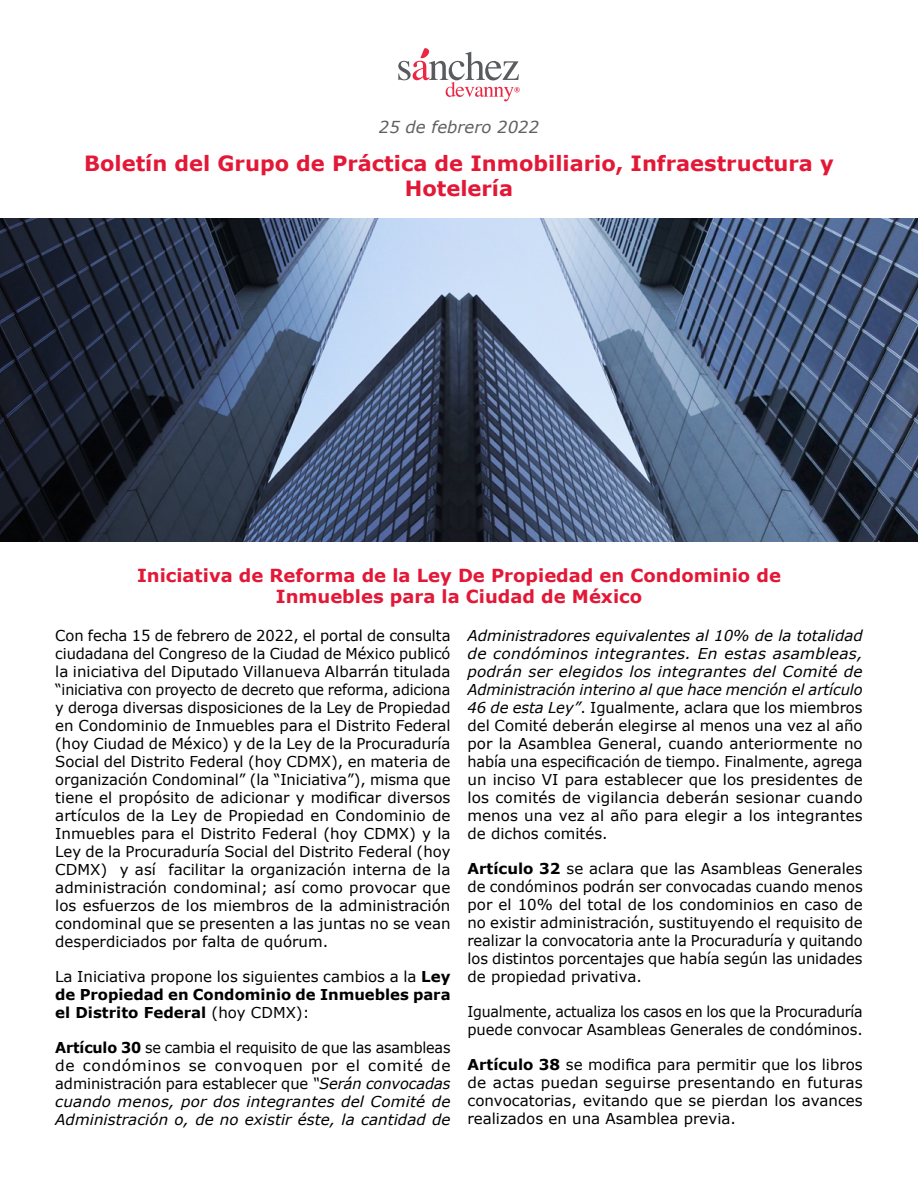
<style>
.page{position:relative;width:918px;height:1188px;background:#fff}
.page>*{position:absolute;margin:0;border:0;box-sizing:border-box;transform-origin:0 0}
.t1{font:700 21px/25.2px "Verdana";color:#e31837;text-align:center}
.t2{font:700 18px/21px "Verdana";color:#e31837;text-align:center}
.t3{font:italic 16.5px "Verdana";color:#5f6062}
.t4{font:15px/18px "Verdana";color:#000;text-align:justify}
.t5{font:15px/18px "Verdana";color:#000;text-align:justify;scale:.96 1}
.t6{font:700 15px/18px "Verdana";color:#000;text-align:justify}
.t7{font:15px/18px "Verdana";color:#000;scale:.94 1}
.s1{font-weight:400}
.s2{font-weight:700}
.s3{font-style:italic}
</style>
<div class="page">
<img style="left:0;top:218px;width:918px;height:324px">
<svg style="left:398px;top:48px;width:122px;height:53px"></svg>
<p class="t3" style="left:379px;top:117px;width:162px">25 de febrero 2022</p>
<h1 class="t1" style="left:84px;top:150px;width:751px">Boletín del Grupo de Práctica de Inmobiliario, Infraestructura y<br>Hotelería</h1>
<p class="t2" style="left:137px;top:565px;width:645px">Iniciativa de Reforma de la Ley De Propiedad en Condominio de<br>Inmuebles para la Ciudad de México</p>
<p class="t4" style="left:55px;top:627px;width:397px">Con fecha 15 de febrero de 2022, el portal de consulta ciudadana del Congreso de la Ciudad de México publicó la iniciativa del Diputado Villanueva Albarrán titulada “iniciativa con proyecto de decreto que reforma, adiciona y deroga diversas disposiciones de la Ley de Propiedad en Condominio de Inmuebles para el Distrito Federal (hoy Ciudad de México) y de la Ley de la Procuraduría Social del Distrito Federal (hoy CDMX), en materia de organización Condominal” (la “Iniciativa”), misma que tiene el propósito de adicionar y modificar diversos artículos de la Ley de Propiedad en Condominio de Inmuebles para el Distrito Federal (hoy CDMX) y la Ley de la Procuraduría Social del Distrito Federal (hoy CDMX) y así facilitar la organización interna de la administración condominal; así como provocar que los esfuerzos de los miembros de la administración condominal que se presenten a las juntas no se vean desperdiciados por falta de quórum.</p>
<p class="t6" style="left:55px;top:967px;width:397px"><span class="s1">La Iniciativa propone los siguientes cambios a la</span> Ley de Propiedad en Condominio de Inmuebles para el Distrito Federal <span class="s1">(hoy CDMX):</span></p>
<p class="t5" style="left:55px;top:1039px;width:413px"><span class="s2">Artículo 30</span> se cambia el requisito de que las asambleas de condóminos se convoquen por el comité de administración para establecer que <span class="s3">“Serán convocadas cuando menos, por dos integrantes del Comité de Administración o, de no existir éste, la cantidad de</span></p>
<p class="t4" style="left:468px;top:627px;width:397px"><span class="s3">Administradores equivalentes al 10% de la totalidad de condóminos integrantes. En estas asambleas, podrán ser elegidos los integrantes del Comité de Administración interino al que hace mención el artículo 46 de esta Ley”</span>. Igualmente, aclara que los miembros del Comité deberán elegirse al menos una vez al año por la Asamblea General, cuando anteriormente no había una especificación de tiempo. Finalmente, agrega un inciso VI para establecer que los presidentes de los comités de vigilancia deberán sesionar cuando menos una vez al año para elegir a los integrantes de dichos comités.</p>
<p class="t4" style="left:468px;top:860px;width:397px"><span class="s2">Artículo 32</span> se aclara que las Asambleas Generales de condóminos podrán ser convocadas cuando menos por el 10% del total de los condominios en caso de no existir administración, sustituyendo el requisito de realizar la convocatoria ante la Procuraduría y quitando los distintos porcentajes que había según las unidades de propiedad privativa.</p>
<p class="t7" style="left:468px;top:1003px;width:422px">Igualmente, actualiza los casos en los que la Procuraduría puede convocar Asambleas Generales de condóminos.</p>
<p class="t4" style="left:468px;top:1056px;width:397px"><span class="s2">Artículo 38</span> se modifica para permitir que los libros de actas puedan seguirse presentando en futuras convocatorias, evitando que se pierdan los avances realizados en una Asamblea previa.</p>
</div>
